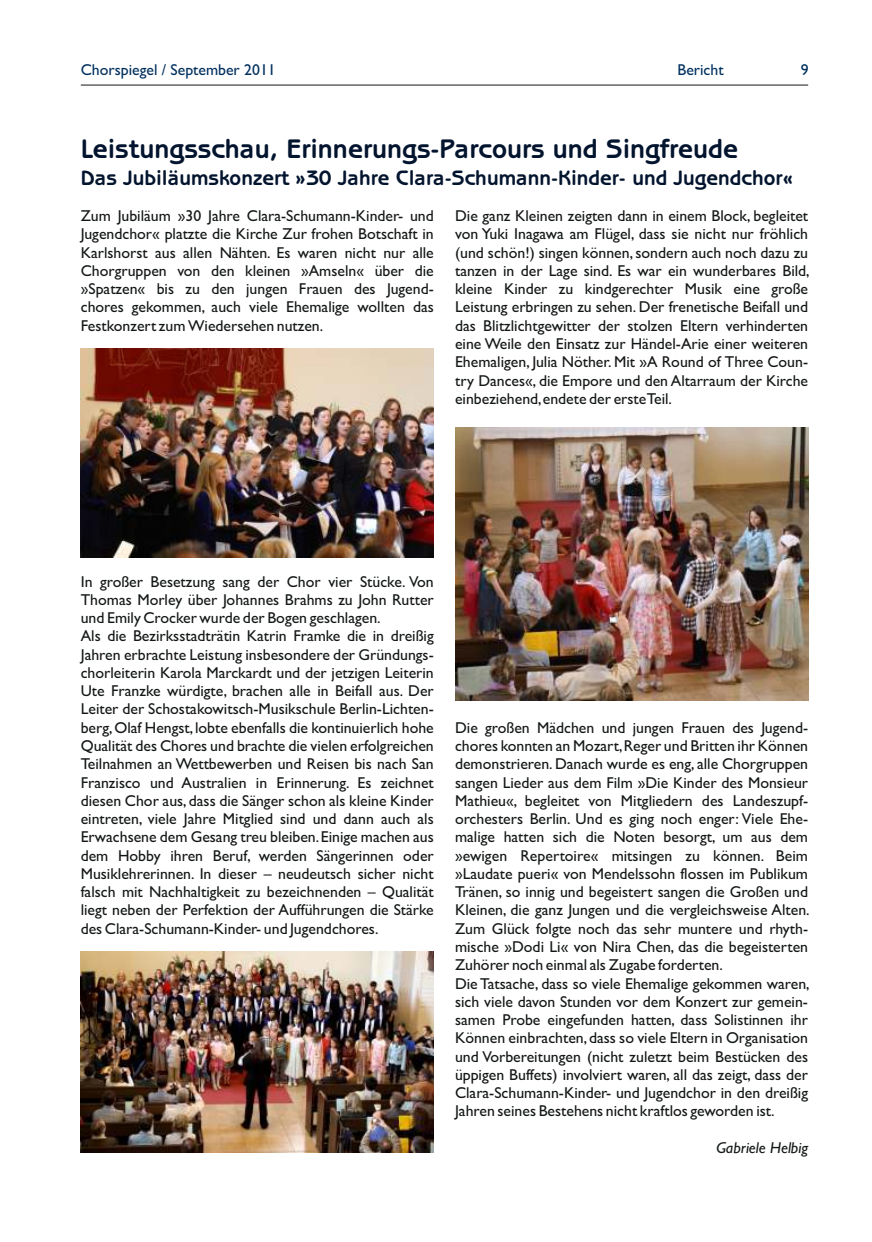
<style>
.page{position:relative;width:872px;height:1242px;background:#fff}
.page>*{position:absolute;margin:0;border:0;box-sizing:border-box;transform-origin:0 0}
.t1{font:700 27px "Benguiat Gothic";color:#03142e}
.t2{font:700 21px "Benguiat Gothic";color:#03142e}
.t3{font:15.75px/18.3px "Gill Sans";color:#141717}
.t4{font:15.75px "Gill Sans";color:#00305e}
.t5{font:italic 15.75px "Gill Sans";color:#141717}
</style>
<div class="page">
<hr style="left:81px;top:85px;width:727px;height:1px;background:#141717">
<img style="left:81px;top:951px;width:353px;height:202px">
<img style="left:455px;top:428px;width:353px;height:272px">
<img style="left:81px;top:348px;width:353px;height:210px">
<p class="t4" style="left:81px;top:64px;width:196px">Chorspiegel / September 2011</p>
<p class="t4" style="left:677px;top:64px;width:48px">Bericht</p>
<p class="t4" style="left:800px;top:64px;width:9px">9</p>
<h1 class="t1" style="left:81px;top:132px;width:659px">Leistungsschau, Erinnerungs-Parcours und Singfreude</h1>
<h2 class="t2" style="left:81px;top:166px;width:713px">Das Jubiläumskonzert »30 Jahre Clara-Schumann-Kinder- und Jugendchor«</h2>
<p class="t3" style="left:81px;top:208px;width:354px">Zum Jubiläum »30 Jahre Clara-Schumann-Kinder- und</p>
<p class="t3" style="left:455px;top:208px;width:354px">Die ganz Kleinen zeigten dann in einem Block, begleitet</p>
<p class="t3" style="left:81px;top:227px;width:354px">Jugendchor« platzte die Kirche Zur frohen Botschaft in</p>
<p class="t3" style="left:455px;top:227px;width:354px">von Yuki Inagawa am Flügel, dass sie nicht nur fröhlich</p>
<p class="t3" style="left:81px;top:245px;width:354px">Karlshorst aus allen Nähten. Es waren nicht nur alle</p>
<p class="t3" style="left:455px;top:245px;width:354px">(und schön!) singen können,sondern auch noch dazu zu</p>
<p class="t3" style="left:81px;top:263px;width:354px">Chorgruppen von den kleinen »Amseln« über die</p>
<p class="t3" style="left:455px;top:263px;width:356px">tanzen in der Lage sind. Es war ein wunderbares Bild,</p>
<p class="t3" style="left:81px;top:281px;width:354px">»Spatzen« bis zu den jungen Frauen des Jugend-</p>
<p class="t3" style="left:455px;top:281px;width:354px">kleine Kinder zu kindgerechter Musik eine große</p>
<p class="t3" style="left:81px;top:300px;width:354px">chores gekommen, auch viele Ehemalige wollten das</p>
<p class="t3" style="left:455px;top:300px;width:354px">Leistung erbringen zu sehen. Der frenetische Beifall und</p>
<p class="t3" style="left:81px;top:318px;width:244px">Festkonzert zum Wiedersehen nutzen.</p>
<p class="t3" style="left:455px;top:318px;width:354px;text-align:justify">das Blitzlichtgewitter der stolzen Eltern verhinderten eine Weile den Einsatz zur Händel-Arie einer weiteren Ehemaligen, Julia Nöther. Mit »A Round of Three Coun&shy;try Dances«, die Empore und den Altarraum der Kirche einbeziehend,endete der erste Teil.</p>
<p class="t3" style="left:81px;top:574px;width:354px">In großer Besetzung sang der Chor vier Stücke. Von Thomas Morley über Johannes Brahms zu John Rutter und Emily Crocker wurde der Bogen geschlagen.<br>Als die Bezirksstadträtin Katrin Framke die in dreißig Jahren erbrachte Leistung insbesondere der Gründungs&shy;chorleiterin Karola Marckardt und der jetzigen Leiterin Ute Franzke würdigte, brachen alle in Beifall aus. Der Leiter der Schostakowitsch-Musikschule Berlin-Lichten&shy;berg,Olaf Hengst, lobte ebenfalls die kontinuierlich hohe</p>
<p class="t3" style="left:455px;top:720px;width:354px">Die großen Mädchen und jungen Frauen des Jugend-</p>
<p class="t3" style="left:81px;top:738px;width:354px">Qualität des Chores und brachte die vielen erfolgreichen</p>
<p class="t3" style="left:455px;top:738px;width:354px">chores konnten an Mozart,Reger und Britten ihr Können</p>
<p class="t3" style="left:81px;top:756px;width:354px">Teilnahmen an Wettbewerben und Reisen bis nach San</p>
<p class="t3" style="left:455px;top:756px;width:354px">demonstrieren.Danach wurde es eng, alle Chorgruppen</p>
<p class="t3" style="left:81px;top:774px;width:354px">Franzisco und Australien in Erinnerung. Es zeichnet</p>
<p class="t3" style="left:455px;top:774px;width:354px">sangen Lieder aus dem Film »Die Kinder des Monsieur</p>
<p class="t3" style="left:81px;top:793px;width:354px">diesen Chor aus, dass die Sänger schon als kleine Kinder</p>
<p class="t3" style="left:455px;top:793px;width:354px">Mathieu«, begleitet von Mitgliedern des Landeszupf-</p>
<p class="t3" style="left:81px;top:811px;width:354px">eintreten, viele Jahre Mitglied sind und dann auch als</p>
<p class="t3" style="left:455px;top:811px;width:354px">orchesters Berlin. Und es ging noch enger: Viele Ehe-</p>
<p class="t3" style="left:81px;top:829px;width:354px">Erwachsene dem Gesang treu bleiben.Einige machen aus</p>
<p class="t3" style="left:455px;top:829px;width:354px">malige hatten sich die Noten besorgt, um aus dem</p>
<p class="t3" style="left:81px;top:848px;width:354px">dem Hobby ihren Beruf, werden Sängerinnen oder</p>
<p class="t3" style="left:455px;top:848px;width:354px">»ewigen Repertoire« mitsingen zu können. Beim</p>
<p class="t3" style="left:81px;top:866px;width:354px">Musiklehrerinnen. In dieser – neudeutsch sicher nicht</p>
<p class="t3" style="left:455px;top:866px;width:354px">»Laudate pueri« von Mendelssohn flossen im Publikum</p>
<p class="t3" style="left:81px;top:884px;width:354px">falsch mit Nachhaltigkeit zu bezeichnenden – Qualität</p>
<p class="t3" style="left:455px;top:884px;width:354px">Tränen, so innig und begeistert sangen die Großen und</p>
<p class="t3" style="left:81px;top:902px;width:354px">liegt neben der Perfektion der Aufführungen die Stärke</p>
<p class="t3" style="left:455px;top:902px;width:356px">Kleinen, die ganz Jungen und die vergleichsweise Alten.</p>
<p class="t3" style="left:81px;top:921px;width:299px">des Clara-Schumann-Kinder- und Jugendchores.</p>
<p class="t3" style="left:455px;top:921px;width:356px">Zum Glück folgte noch das sehr muntere und rhyth&shy;mische »Dodi Li« von Nira Chen, das die begeisterten Zuhörer noch einmal als Zugabe forderten.<br>Die Tatsache, dass so viele Ehemalige gekommen waren, sich viele davon Stunden vor dem Konzert zur gemein&shy;samen Probe eingefunden hatten, dass Solistinnen ihr Können einbrachten,dass so viele Eltern in Organisation und Vorbereitungen (nicht zuletzt beim Bestücken des üppigen Buffets) involviert waren, all das zeigt, dass der Clara-Schumann-Kinder- und Jugendchor in den dreißig Jahren seines Bestehens nicht kraftlos geworden ist.</p>
<p class="t5" style="left:716px;top:1142px;width:93px">Gabriele Helbig</p>
</div>
